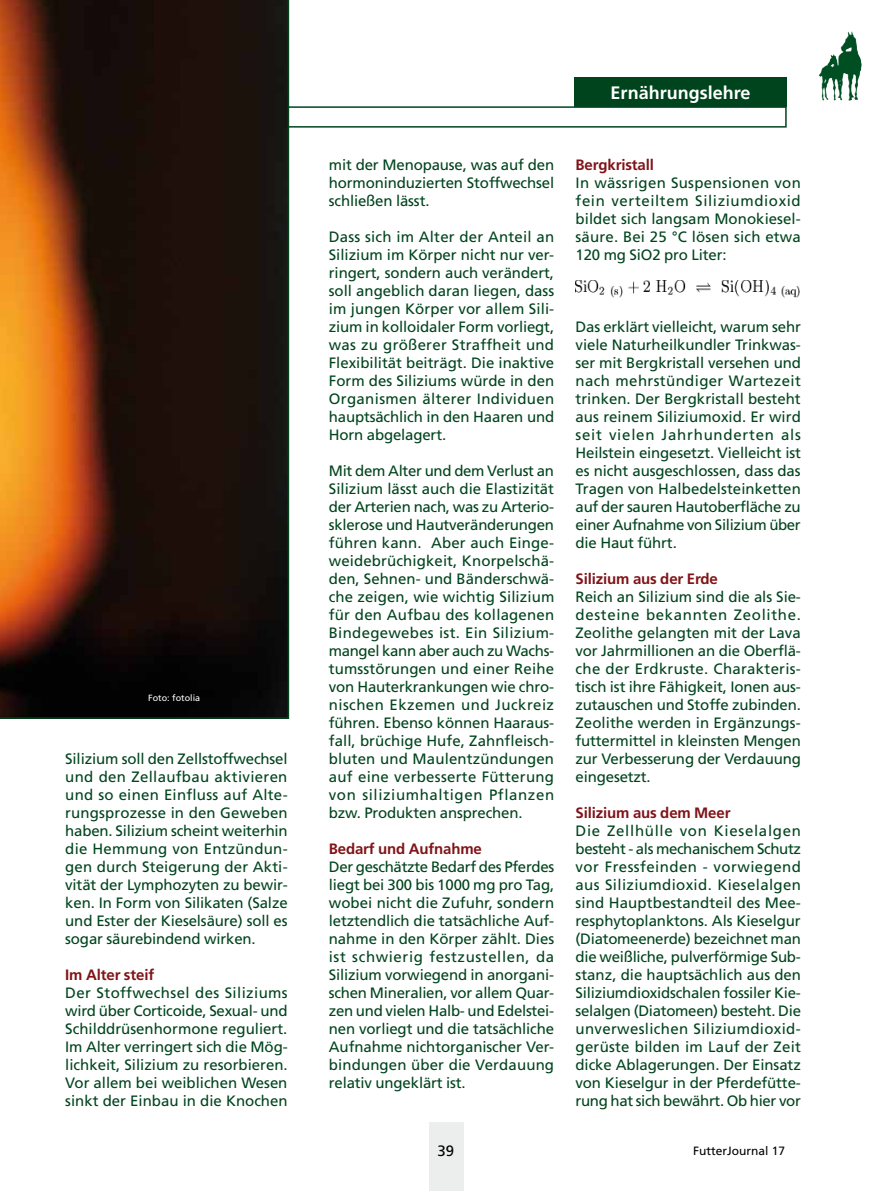
<style>
.page{position:relative;width:893px;height:1191px;background:#fff}
.page>*{position:absolute;margin:0;border:0;box-sizing:border-box;transform-origin:0 0}
.t1{font:700 18px "Frutiger LT Std";color:#fff}
.t2{font:15px/18px "Frutiger LT Std";letter-spacing:-.01em;color:#00441d;text-align:justify}
.t3{font:700 15px "Frutiger LT Std";letter-spacing:-.01em;color:#801418}
.t4{font:15px "Frutiger LT Std";color:#000}
.t5{font:12px "Frutiger LT Std";color:#000}
.t6{font:9px "Frutiger LT Std";color:#fff}
</style>
<div class="page">
<svg style="left:289px;top:106px;width:498px;height:22px"></svg>
<div style="left:574px;top:77px;width:213px;height:30px;background:#00441d"></div>
<img style="left:819px;top:31px;width:33px;height:69px">
<div style="left:429px;top:1123px;width:34px;height:68px;background:#eceded"></div>
<svg style="left:0;top:0;width:289px;height:719px;background:#47250e"></svg>
<img style="left:576px;top:280px;width:223px;height:18px">
<p class="t6" style="left:148px;top:693px;width:54px">Foto: fotolia</p>
<p class="t2" style="left:65px;top:750px;width:224px">Silizium soll den Zellstoffwechsel und den Zellaufbau aktivieren und so einen Einfluss auf Alte&shy;rungsprozesse in den Geweben haben. Silizium scheint weiterhin die Hemmung von Entzündun&shy;gen durch Steigerung der Akti&shy;vität der Lymphozyten zu bewir&shy;ken. In Form von Silikaten (Salze und Ester der Kieselsäure) soll es sogar säurebindend wirken.</p>
<p class="t3" style="left:65px;top:966px;width:90px">Im Alter steif</p>
<p class="t2" style="left:65px;top:984px;width:224px">Der Stoffwechsel des Siliziums wird über Corticoide, Sexual- und Schilddrüsenhormone reguliert.<br>Im Alter verringert sich die Mög&shy;lichkeit, Silizium zu resorbieren.<br>Vor allem bei weiblichen Wesen sinkt der Einbau in die Knochen</p>
<p class="t1" style="left:610px;top:82px;width:142px">Ernährungslehre</p>
<p class="t2" style="left:329px;top:156px;width:227px">mit der Menopause, was auf den hormoninduzierten Stoffwechsel schließen lässt.</p>
<p class="t2" style="left:329px;top:228px;width:227px">Dass sich im Alter der Anteil an Silizium im Körper nicht nur ver&shy;ringert, sondern auch verändert, soll angeblich daran liegen, dass im jungen Körper vor allem Sili&shy;zium in kolloidaler Form vorliegt, was zu größerer Straffheit und Flexibilität beiträgt. Die inaktive Form des Siliziums würde in den Organismen älterer Individuen hauptsächlich in den Haaren und Horn abgelagert.</p>
<p class="t2" style="left:329px;top:462px;width:227px">Mit dem Alter und dem Verlust an Silizium lässt auch die Elastizität der Arterien nach, was zu Arterio&shy;sklerose und Hautveränderungen führen kann. Aber auch Einge&shy;weidebrüchigkeit, Knorpelschä&shy;den, Sehnen- und Bänderschwä&shy;che zeigen, wie wichtig Silizium für den Aufbau des kollagenen Bindegewebes ist. Ein Silizium&shy;mangel kann aber auch zu Wachs&shy;tumsstörungen und einer Reihe von Hauterkrankungen wie chro&shy;nischen Ekzemen und Juckreiz führen. Ebenso können Haaraus&shy;fall, brüchige Hufe, Zahnfleisch&shy;bluten und Maulentzündungen auf eine verbesserte Fütterung von siliziumhaltigen Pflanzen bzw. Produkten ansprechen.</p>
<p class="t3" style="left:329px;top:840px;width:155px">Bedarf und Aufnahme</p>
<p class="t2" style="left:329px;top:858px;width:227px">Der geschätzte Bedarf des Pferdes liegt bei 300 bis 1000 mg pro Tag, wobei nicht die Zufuhr, sondern letztendlich die tatsächliche Auf&shy;nahme in den Körper zählt. Dies ist schwierig festzustellen, da Silizium vorwiegend in anorgani&shy;schen Mineralien, vor allem Quar&shy;zen und vielen Halb- und Edelstei&shy;nen vorliegt und die tatsächliche Aufnahme nichtorganischer Ver&shy;bindungen über die Verdauung relativ ungeklärt ist.</p>
<p class="t3" style="left:576px;top:156px;width:80px">Bergkristall</p>
<p class="t2" style="left:576px;top:174px;width:227px">In wässrigen Suspensionen von fein verteiltem Siliziumdioxid bildet sich langsam Monokiesel&shy;säure. Bei 25 °C lösen sich etwa 120 mg SiO2 pro Liter:</p>
<p class="t2" style="left:576px;top:318px;width:227px">Das erklärt vielleicht, warum sehr viele Naturheilkundler Trinkwas&shy;ser mit Bergkristall versehen und nach mehrstündiger Wartezeit trinken. Der Bergkristall besteht aus reinem Siliziumoxid. Er wird seit vielen Jahrhunderten als Heilstein eingesetzt. Vielleicht ist es nicht ausgeschlossen, dass das Tragen von Halbedelsteinketten auf der sauren Hautoberfläche zu einer Aufnahme von Silizium über die Haut führt.</p>
<p class="t3" style="left:576px;top:570px;width:144px">Silizium aus der Erde</p>
<p class="t2" style="left:576px;top:588px;width:227px">Reich an Silizium sind die als Sie&shy;desteine bekannten Zeolithe.<br>Zeolithe gelangten mit der Lava vor Jahrmillionen an die Oberflä&shy;che der Erdkruste. Charakteris&shy;tisch ist ihre Fähigkeit, Ionen aus&shy;zutauschen und Stoffe zubinden.<br>Zeolithe werden in Ergänzungs&shy;futtermittel in kleinsten Mengen zur Verbesserung der Verdauung eingesetzt.</p>
<p class="t3" style="left:576px;top:804px;width:156px">Silizium aus dem Meer</p>
<p class="t2" style="left:576px;top:822px;width:227px">Die Zellhülle von Kieselalgen besteht - als mechanischem Schutz vor Fressfeinden - vorwiegend aus Siliziumdioxid. Kieselalgen sind Hauptbestandteil des Mee&shy;resphytoplanktons. Als Kieselgur (Diatomeenerde) bezeichnet man die weißliche, pulverförmige Sub&shy;stanz, die hauptsächlich aus den Siliziumdioxidschalen fossiler Kie&shy;selalgen (Diatomeen) besteht. Die unverweslichen Siliziumdioxid&shy;gerüste bilden im Lauf der Zeit dicke Ablagerungen. Der Einsatz von Kieselgur in der Pferdefütte&shy;rung hat sich bewährt. Ob hier vor</p>
<p class="t4" style="left:438px;top:1142px;width:18px">39</p>
<p class="t5" style="left:693px;top:1144px;width:94px">FutterJournal 17</p>
</div>
